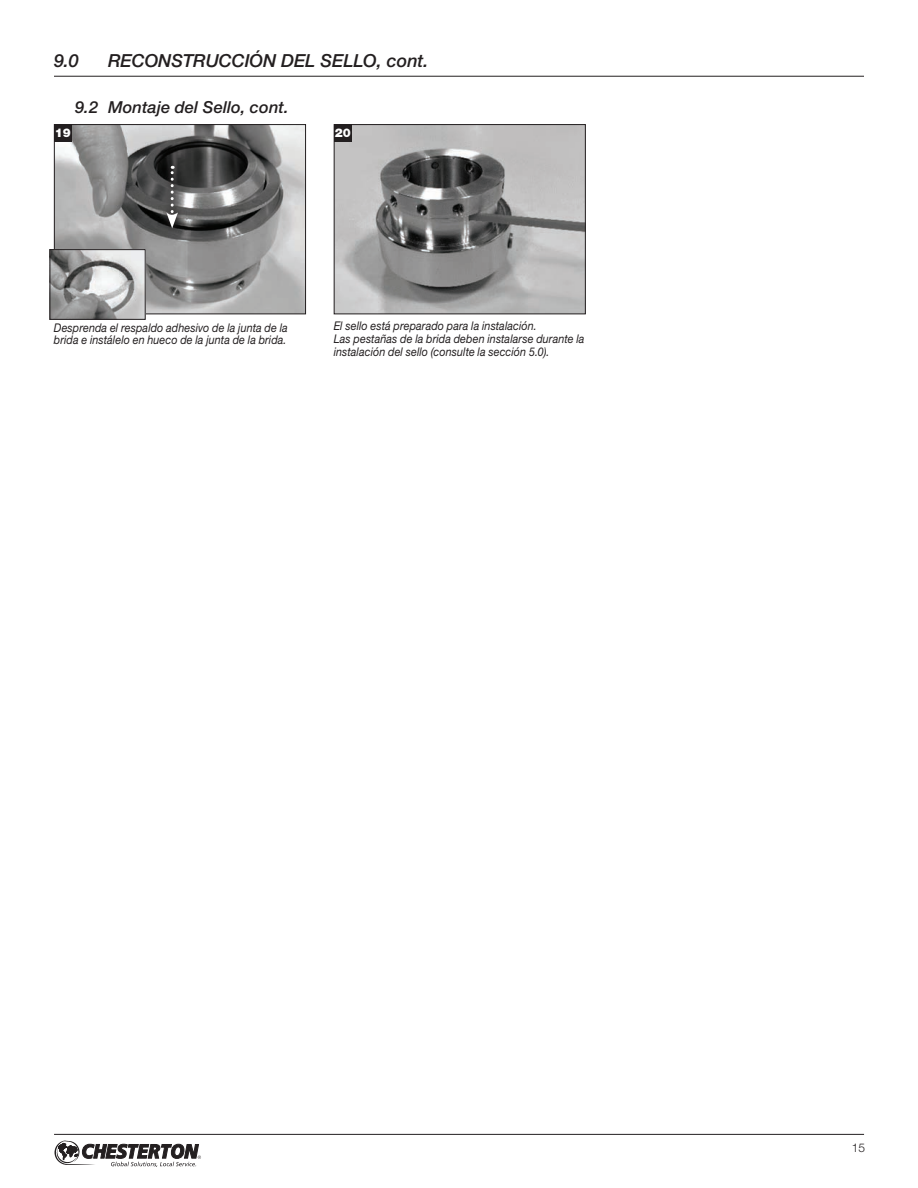
<style>
.page{position:relative;width:918px;height:1188px;background:#fff}
.page>*{position:absolute;margin:0;border:0;box-sizing:border-box;transform-origin:0 0}
.t1{font:italic 500 18px "Helvetica Neue LT Std";letter-spacing:-.005em;color:#231f20}
.t2{font:italic 500 16.5px "Helvetica Neue LT Std";letter-spacing:.005em;color:#231f20}
.t3{font:italic 12px/12.8px "Helvetica Neue LT Std";letter-spacing:.01em;color:#231f20;scale:.9 1}
.t4{font:900 12px "Helvetica Neue LT Std";color:#fff}
.t5{font:300 12px "Helvetica Neue LT Std";color:#231f20}
</style>
<div class="page">
<hr style="left:54px;top:76px;width:810px;height:1px;background:#231f20">
<svg style="left:55px;top:1140px;width:146px;height:27px"></svg>
<hr style="left:54px;top:1134px;width:810px;height:1px;background:#231f20">
<img style="left:56px;top:126px;width:248px;height:186px">
<div style="left:54px;top:124px;width:252px;height:190px;border:1px solid #231f20"></div>
<div style="left:54px;top:124px;width:18px;height:18px;background:#231f20"></div>
<img style="left:336px;top:126px;width:248px;height:186px">
<div style="left:334px;top:124px;width:252px;height:190px;border:1px solid #231f20"></div>
<div style="left:334px;top:124px;width:18px;height:18px;background:#231f20"></div>
<img style="left:51px;top:251px;width:93px;height:67px">
<div style="left:49px;top:249px;width:97px;height:71px;border:1px solid #231f20"></div>
<svg style="left:160px;top:159px;width:25px;height:76px"></svg>
<svg style="left:166px;top:166px;width:12px;height:62px"></svg>
<h1 class="t1" style="left:54px;top:50px;width:26px">9.0</h1>
<h1 class="t1" style="left:108px;top:50px;width:322px">RECONSTRUCCIÓN DEL SELLO, cont.</h1>
<h2 class="t2" style="left:75px;top:98px;width:215px">9.2 Montaje del Sello, cont.</h2>
<p class="t4" style="left:55px;top:126px;width:18px">19</p>
<p class="t4" style="left:335px;top:126px;width:18px">20</p>
<p class="t3" style="left:54px;top:321px;width:261px">Desprenda el respaldo adhesivo de la junta de la brida e instálelo en hueco de la junta de la brida.</p>
<p class="t3" style="left:334px;top:319px;width:280px">El sello está preparado para la instalación.<br>Las pestañas de la brida deben instalarse durante la instalación del sello (consulte la sección 5.0).</p>
<p class="t5" style="left:852px;top:1140px;width:15px">15</p>
</div>
